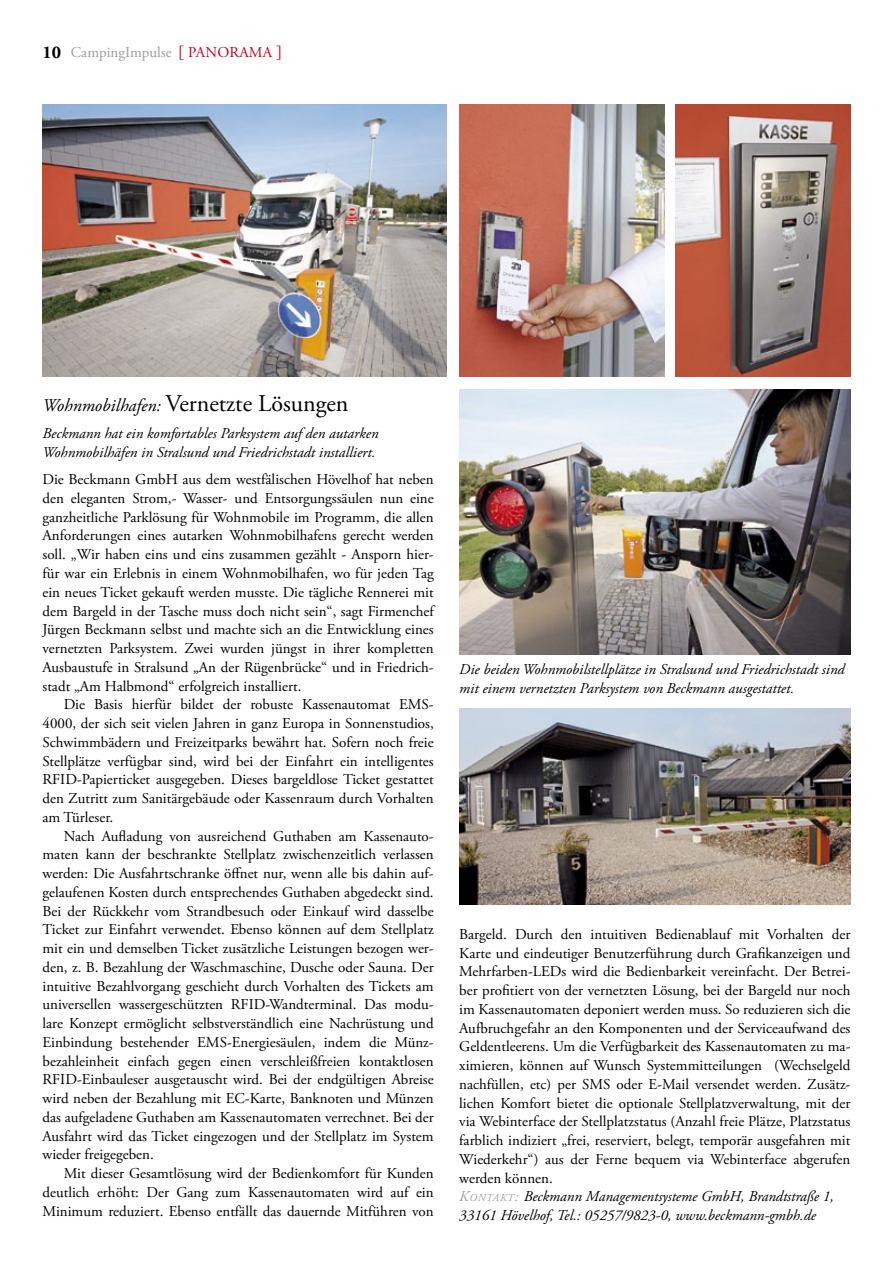
<style>
.page{position:relative;width:893px;height:1263px;background:#fff}
.page>*{position:absolute;margin:0;border:0;box-sizing:border-box;transform-origin:0 0}
.t1{font:24px "Adobe Garamond Pro";color:#000}
.t2{font:15px/18.8px "Adobe Garamond Pro";color:#000;text-align:justify}
.t3{font:italic 15px/18.8px "Adobe Garamond Pro";color:#000}
.t4{font:15px "Adobe Garamond Pro";color:#9b9c9e}
.s1{font-weight:700;font-size:18px;color:#000}
.s2{color:#c1001f}
.s3{font-style:italic;font-size:18px}
.s4{font-style:italic;color:#9b9c9e}
.s5{font-style:italic;font-size:10.5px;color:#9b9c9e}
.s6{font-style:italic}
</style>
<div class="page">
<img style="left:43px;top:104px;width:403px;height:272px">
<img style="left:459px;top:709px;width:391px;height:196px">
<img style="left:459px;top:104px;width:205px;height:272px">
<img style="left:675px;top:104px;width:175px;height:272px">
<img style="left:459px;top:389px;width:391px;height:266px">
<p class="t4" style="left:43px;top:43px;width:231px"><span class="s1">10</span> CampingImpulse <span class="s2">panorama</span></p>
<h1 class="t1" style="left:43px;top:389px;width:308px"><span class="s3">Wohnmobilhafen:</span> Vernetzte Lösungen</h1>
<p class="t3" style="left:43px;top:424px;width:338px">Beckmann hat ein komfortables Parksystem auf den autarken<br>Wohnmobilhäfen in Stralsund und Friedrichstadt installiert.</p>
<p class="t2" style="left:43px;top:471px;width:393px">Die Beckmann GmbH aus dem westfälischen Hövelhof hat neben den eleganten Strom,- Wasser- und Entsorgungssäulen nun eine ganzheitliche Parklösung für Wohnmobile im Programm, die allen Anforderungen eines autarken Wohnmobilhafens gerecht werden soll. „Wir haben eins und eins zusammen gezählt - Ansporn hier&shy;für war ein Erlebnis in einem Wohnmobilhafen, wo für jeden Tag ein neues Ticket gekauft werden musste. Die tägliche Rennerei mit dem Bargeld in der Tasche muss doch nicht sein“, sagt Firmenchef Jürgen Beckmann selbst und machte sich an die Entwicklung eines vernetzten Parksystem. Zwei wurden jüngst in ihrer kompletten Ausbaustufe in Stralsund „An der Rügenbrücke“ und in Friedrich&shy;stadt „Am Halbmond“ erfolgreich installiert.</p>
<p class="t2" style="left:43px;top:696px;width:393px;text-indent:21px">Die Basis hierfür bildet der robuste Kassenautomat EMS-4000, der sich seit vielen Jahren in ganz Europa in Sonnenstudios, Schwimmbädern und Freizeitparks bewährt hat. Sofern noch freie Stellplätze verfügbar sind, wird bei der Einfahrt ein intelligentes RFID-Papierticket ausgegeben. Dieses bargeldlose Ticket gestattet den Zutritt zum Sanitärgebäude oder Kassenraum durch Vorhalten am Türleser.</p>
<p class="t2" style="left:43px;top:827px;width:393px;text-indent:21px">Nach Aufladung von ausreichend Guthaben am Kassenauto&shy;maten kann der beschrankte Stellplatz zwischenzeitlich verlassen werden: Die Ausfahrtschranke öffnet nur, wenn alle bis dahin auf&shy;gelaufenen Kosten durch entsprechendes Guthaben abgedeckt sind.<br>Bei der Rückkehr vom Strandbesuch oder Einkauf wird dasselbe Ticket zur Einfahrt verwendet. Ebenso können auf dem Stellplatz mit ein und demselben Ticket zusätzliche Leistungen bezogen wer&shy;den, z. B. Bezahlung der Waschmaschine, Dusche oder Sauna. Der intuitive Bezahlvorgang geschieht durch Vorhalten des Tickets am universellen wassergeschützten RFID-Wandterminal. Das modu&shy;lare Konzept ermöglicht selbstverständlich eine Nachrüstung und Einbindung bestehender EMS-Energiesäulen, indem die Münz&shy;bezahleinheit einfach gegen einen verschleißfreien kontaktlosen RFID-Einbauleser ausgetauscht wird. Bei der endgültigen Abreise wird neben der Bezahlung mit EC-Karte, Banknoten und Münzen das aufgeladene Guthaben am Kassenautomaten verrechnet. Bei der Ausfahrt wird das Ticket eingezogen und der Stellplatz im System wieder freigegeben.</p>
<p class="t2" style="left:43px;top:1164px;width:393px;text-indent:21px">Mit dieser Gesamtlösung wird der Bedienkomfort für Kunden deutlich erhöht: Der Gang zum Kassenautomaten wird auf ein Minimum reduziert. Ebenso entfällt das dauernde Mitführen von</p>
<p class="t3" style="left:459px;top:660px;width:387px">Die beiden Wohnmobilstellplätze in Stralsund und Friedrichstadt sind mit einem vernetzten Parksystem von Beckmann ausgestattet.</p>
<p class="t2" style="left:459px;top:925px;width:393px;text-align:left">Bargeld. Durch den intuitiven Bedienablauf mit Vorhalten der Karte und eindeutiger Benutzerführung durch Grafikanzeigen und Mehrfarben-LEDs wird die Bedienbarkeit vereinfacht. Der Betrei&shy;ber profitiert von der vernetzten Lösung, bei der Bargeld nur noch im Kassenautomaten deponiert werden muss. So reduzieren sich die Aufbruchgefahr an den Komponenten und der Serviceaufwand des Geldentleerens. Um die Verfügbarkeit des Kassenautomaten zu ma&shy;ximieren, können auf Wunsch Systemmitteilungen (Wechselgeld nachfüllen, etc) per SMS oder E-Mail versendet werden. Zusätz&shy;lichen Komfort bietet die optionale Stellplatzverwaltung, mit der via Webinterface der Stellplatzstatus (Anzahl freie Plätze, Platzstatus farblich indiziert „frei, reserviert, belegt, temporär ausgefahren mit Wiederkehr“) aus der Ferne bequem via Webinterface abgerufen werden können.<br><span class="s4">K</span><span class="s5">ONTAKT</span><span class="s4">:</span> <span class="s6">Beckmann Managementsysteme GmbH, Brandtstraße 1, 33161 Hövelhof, Tel.: 05257/9823-0, www.beckmann-gmbh.de</span></p>
</div>
